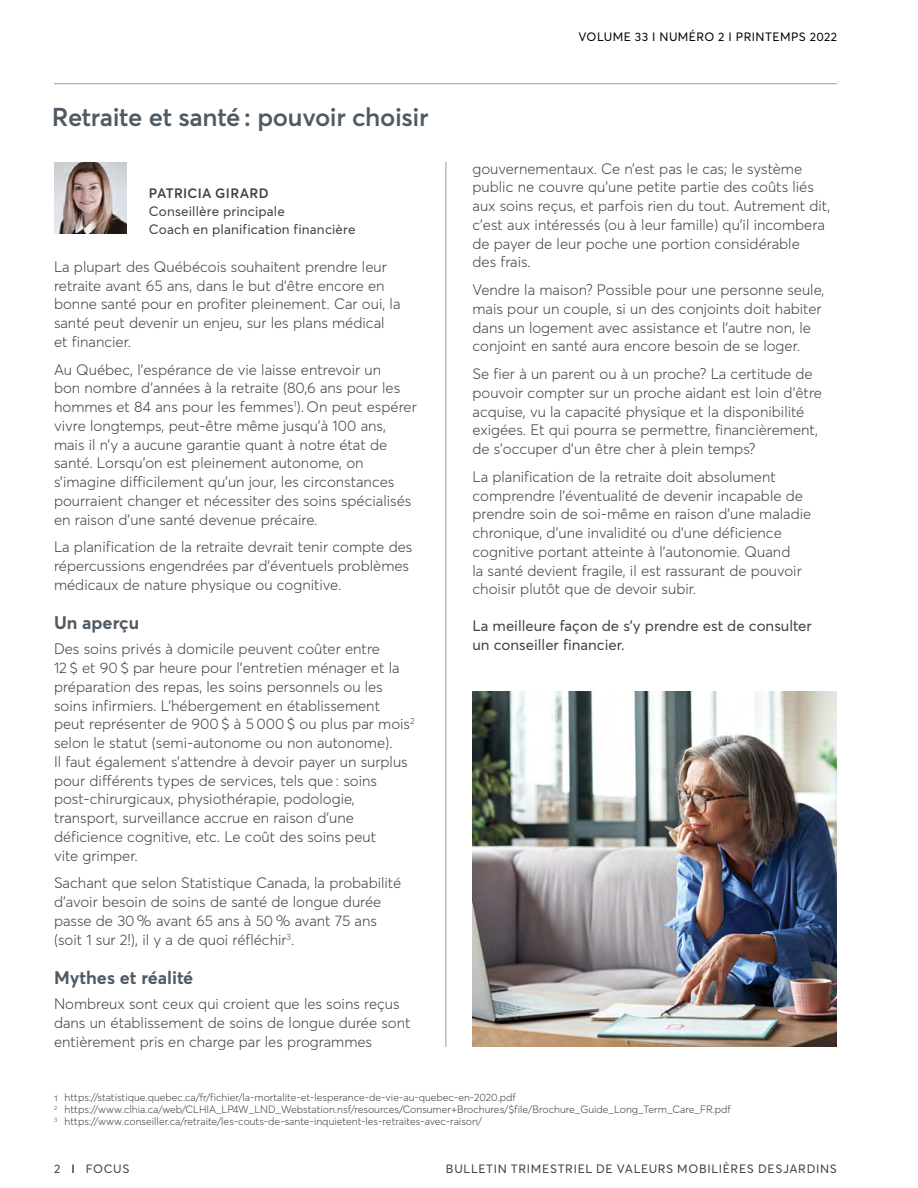
<style>
.page{position:relative;width:918px;height:1188px;background:#fff}
.page>*{position:absolute;margin:0;border:0;box-sizing:border-box;transform-origin:0 0}
.t1{font:600 25.5px "Averta";letter-spacing:-.015em;color:#4f5a64}
.t2{font:700 18px "Averta";color:#4f5a64}
.t3{font:300 15px/18.8px "Averta";color:#414042}
.t4{font:15px/18.8px "Averta";color:#414042}
.t5{font:13.5px/18px "Averta";letter-spacing:.015em;color:#414042}
.t6{font:600 13.5px "Averta";letter-spacing:.025em;color:#414042}
.t7{font:12px "Averta";letter-spacing:.055em;color:#414042}
.t8{font:12px "Averta";letter-spacing:.035em;color:#000}
.t9{font:300 10.5px/12px "Averta";color:#414042}
.s1{color:#000}
</style>
<div class="page">
<hr style="left:54px;top:83px;width:783px;height:1px;background:#9d9fa2">
<img style="left:54px;top:162px;width:72px;height:72px">
<hr style="left:446px;top:162px;width:1px;height:885px;background:#9d9fa2">
<img style="left:472px;top:691px;width:365px;height:356px">
<h1 class="t1" style="left:52px;top:101px;width:378px">Retraite et santé : pouvoir choisir</h1>
<p class="t6" style="left:149px;top:184px;width:121px">PATRICIA GIRARD</p>
<p class="t5" style="left:149px;top:202px;width:208px">Conseillère principale<br>Coach en planification financière</p>
<p class="t3" style="left:54px;top:257px;width:348px">La plupart des Québécois souhaitent prendre leur retraite avant 65 ans, dans le but d’être encore en bonne santé pour en profiter pleinement. Car oui, la santé peut devenir un enjeu, sur les plans médical et financier.</p>
<p class="t3" style="left:54px;top:360px;width:364px">Au Québec, l’espérance de vie laisse entrevoir un<br>bon nombre d’années à la retraite (80,6 ans pour les hommes et 84 ans pour les femmes<sup>1</sup>). On peut espérer vivre longtemps, peut-être même jusqu’à 100 ans, mais il n’y a aucune garantie quant à notre état de santé. Lorsqu’on est pleinement autonome, on s’imagine difficilement qu’un jour, les circonstances pourraient changer et nécessiter des soins spécialisés en raison d’une santé devenue précaire.</p>
<p class="t3" style="left:54px;top:538px;width:360px">La planification de la retraite devrait tenir compte des répercussions engendrées par d’éventuels problèmes médicaux de nature physique ou cognitive.</p>
<p class="t2" style="left:54px;top:611px;width:87px">Un aperçu</p>
<p class="t3" style="left:54px;top:640px;width:362px">Des soins privés à domicile peuvent coûter entre<br>12 $ et 90 $ par heure pour l’entretien ménager et la préparation des repas, les soins personnels ou les soins infirmiers. L’hébergement en établissement peut représenter de 900 $ à 5 000 $ ou plus par mois<sup>2 </sup>selon le statut (semi-autonome ou non autonome).<br>Il faut également s’attendre à devoir payer un surplus pour différents types de services, tels que : soins post-chirurgicaux, physiothérapie, podologie, transport, surveillance accrue en raison d’une déficience cognitive, etc. Le coût des soins peut<br>vite grimper.</p>
<p class="t3" style="left:54px;top:874px;width:349px">Sachant que selon Statistique Canada, la probabilité d’avoir besoin de soins de santé de longue durée passe de 30 % avant 65 ans à 50 % avant 75 ans (soit 1 sur 2!), il y a de quoi réfléchir<sup>3</sup>.</p>
<p class="t2" style="left:54px;top:966px;width:141px">Mythes et réalité</p>
<p class="t3" style="left:54px;top:994px;width:358px">Nombreux sont ceux qui croient que les soins reçus dans un établissement de soins de longue durée sont entièrement pris en charge par les programmes</p>
<p class="t8" style="left:579px;top:29px;width:260px">Volume 33 I numéro 2 I pri ntemps 2022</p>
<p class="t3" style="left:472px;top:159px;width:359px">gouvernementaux. Ce n’est pas le cas; le système public ne couvre qu’une petite partie des coûts liés aux soins reçus, et parfois rien du tout. Autrement dit, c’est aux intéressés (ou à leur famille) qu’il incombera de payer de leur poche une portion considérable<br>des frais.</p>
<p class="t3" style="left:472px;top:280px;width:354px">Vendre la maison? Possible pour une personne seule, mais pour un couple, si un des conjoints doit habiter dans un logement avec assistance et l’autre non, le conjoint en santé aura encore besoin de se loger.</p>
<p class="t3" style="left:472px;top:364px;width:351px">Se fier à un parent ou à un proche? La certitude de pouvoir compter sur un proche aidant est loin d’être acquise, vu la capacité physique et la disponibilité exigées. Et qui pourra se permettre, financièrement, de s’occuper d’un être cher à plein temps?</p>
<p class="t3" style="left:472px;top:467px;width:340px">La planification de la retraite doit absolument comprendre l’éventualité de devenir incapable de prendre soin de soi-même en raison d’une maladie chronique, d’une invalidité ou d’une déficience cognitive portant atteinte à l’autonomie. Quand<br>la santé devient fragile, il est rassurant de pouvoir choisir plutôt que de devoir subir.</p>
<p class="t4" style="left:472px;top:616px;width:341px">La meilleure façon de s’y prendre est de consulter un conseiller financier.</p>
<p class="t9" style="left:54px;top:1091px;width:679px">1 https://statistique.quebec.ca/fr/fichier/la-mortalite-et-lesperance-de-vie-au-quebec-en-2020.pdf<br><sup>2</sup> https://www.clhia.ca/web/CLHIA_LP4W_LND_Webstation.nsf/resources/Consumer+Brochures/$file/Brochure_Guide_Long_Term_Care_FR.pdf<br><sup>3</sup> https://www.conseiller.ca/retraite/les-couts-de-sante-inquietent-les-retraites-avec-raison/</p>
<p class="t7" style="left:54px;top:1161px;width:68px">2 <span class="s1">I</span> FOCUS</p>
<p class="t7" style="left:446px;top:1161px;width:17px">BULLET</p>
<p class="t7" style="left:494px;top:1161px;width:47px">IN TRIMESTR</p>
<p class="t7" style="left:574px;top:1161px;width:69px">IEL DE VALEURS</p>
<p class="t7" style="left:677px;top:1161px;width:62px">MOBILIÈRES</p>
<p class="t7" style="left:758px;top:1161px;width:71px">DESJARDINS</p>
</div>
